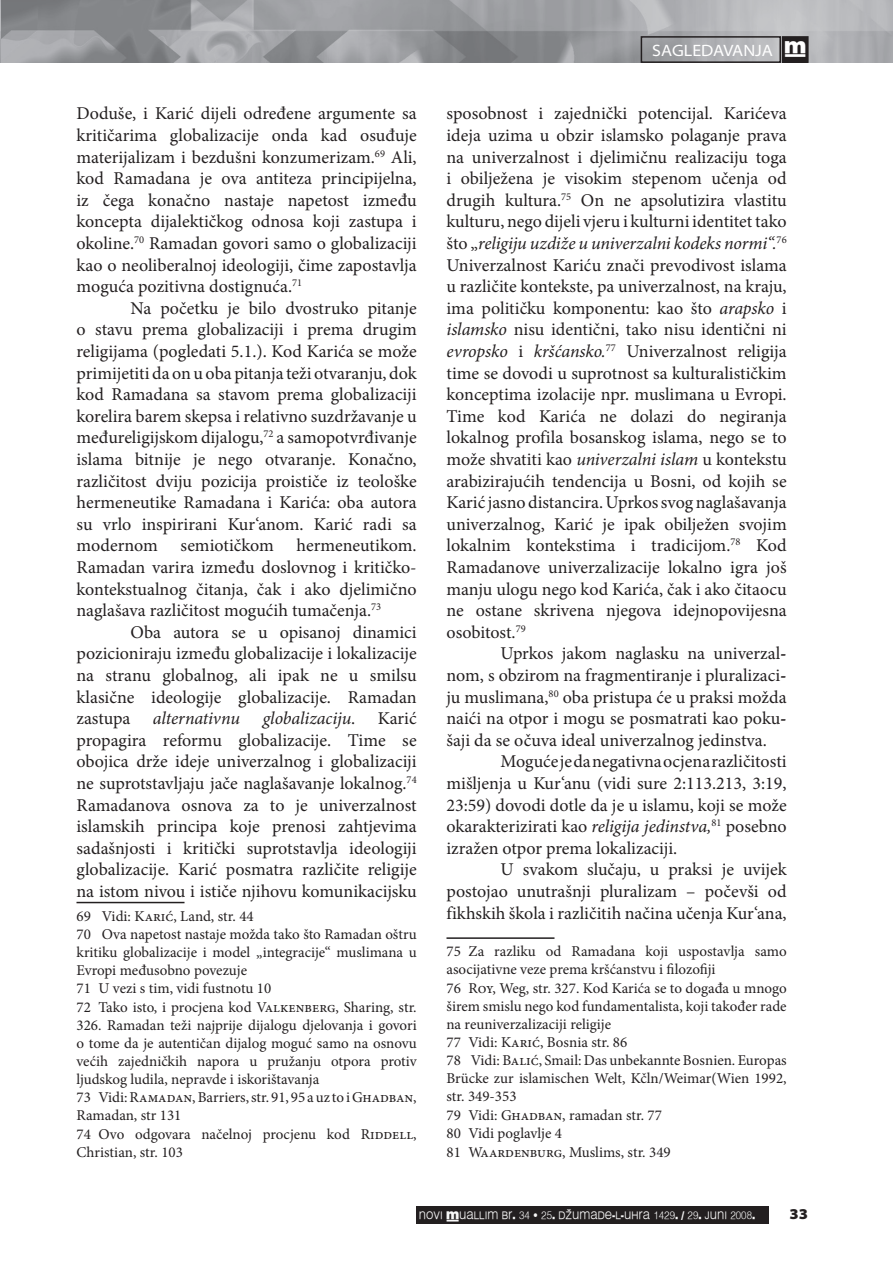
<style>
.page{position:relative;width:893px;height:1263px;background:#fff}
.page>*{position:absolute;margin:0;border:0;box-sizing:border-box;transform-origin:0 0}
.t1{font:18px/21.6px "Minion Pro";color:#231f20;text-align:justify}
.t2{font:semi-expanded 16.5px "Myriad Pro";color:#fff}
.t3{font:15px/18.1px "Minion Pro";color:#231f20}
.t4{font:900 semi-expanded 15px "Myriad Pro";color:#231f20}
.t5{font:10.8px "Muallim";color:#f9f9f9;scale:.91 1}
.s1{font-style:italic}
.s2{font-family:"Muallim";font-stretch:normal}
</style>
<div class="page">
<img style="left:0;top:0;width:893px;height:62px">
<div style="left:641px;top:36px;width:140px;height:27px;border:2px solid #231f20"></div>
<div style="left:783px;top:37px;width:25px;height:25px;background:#231f20"></div>
<div style="left:782px;top:36px;width:27px;height:27px;border:2px solid #231f20"></div>
<div style="left:417px;top:1205px;width:352px;height:18px;background:#231f20"></div>
<hr style="left:76px;top:902px;width:108px;height:1px;background:#231f20">
<hr style="left:446px;top:937px;width:108px;height:2px;background:#231f20">
<p class="t1" style="left:76px;top:103px;width:342px">Doduše, i Karić dijeli određene argumente sa kritičarima globalizacije onda kad osuđuje materijalizam i bezdušni konzumerizam.<sup>69</sup> Ali, kod Ramadana je ova antiteza principijelna, iz čega konačno nastaje napetost između koncepta dijalektičkog odnosa koji zastupa i okoline.<sup>70</sup> Ramadan govori samo o globalizaciji kao o neoliberalnoj ideologiji, čime zapostavlja moguća pozitivna dostignuća.<sup>71</sup></p>
<p class="t1" style="left:76px;top:297px;width:342px;text-indent:54px">Na početku je bilo dvostruko pitanje o stavu prema globalizaciji i prema drugim religijama (pogledati 5.1.). Kod Karića se može primijetiti da on u oba pitanja teži otvaranju, dok kod Ramadana sa stavom prema globalizaciji korelira barem skepsa i relativno suzdržavanje u međureligijskom dijalogu,<sup>72</sup> a samopotvrđivanje islama bitnije je nego otvaranje. Konačno, različitost dviju pozicija proističe iz teološke hermeneutike Ramadana i Karića: oba autora su vrlo inspirirani Kur‘anom. Karić radi sa modernom</p>
<p class="t1" style="left:76px;top:535px;width:342px;text-indent:220px">hermeneutikom.<br>Ramadan varira između doslovnog i kritičko&shy;kontekstualnog čitanja, čak i ako djelimično naglašava različitost mogućih tumačenja.<sup>73</sup></p>
<p class="t1" style="left:76px;top:621px;width:342px;text-indent:54px">Oba autora se u opisanoj dinamici pozicioniraju između globalizacije i lokalizacije na stranu globalnog, ali ipak ne u smilsu klasične ideologije globalizacije. Ramadan zastupa <span class="s1">alternativnu</span></p>
<p class="t1" style="left:181px;top:535px;width:95px">semiotičkom</p>
<p class="t1" style="left:76px;top:708px;width:342px;text-indent:186px"><span class="s1">globalizaciju</span>. Karić propagira reformu globalizacije. Time se obojica drže ideje univerzalnog i globalizaciji ne suprotstavljaju jače naglašavanje lokalnog.<sup>74<br></sup>Ramadanova osnova za to je univerzalnost islamskih principa koje prenosi zahtjevima sadašnjosti i kritički suprotstavlja ideologiji globalizacije. Karić posmatra različite religije na istom nivou i ističe njihovu komunikacijsku</p>
<p class="t3" style="left:76px;top:907px;width:342px">69 Vidi: Karić, Land, str. 44<br>70 Ova napetost nastaje možda tako što Ramadan oštru kritiku globalizacije i model „integracije“ muslimana u Evropi međusobno povezuje<br>71 U vezi s tim, vidi fustnotu 10<br>72 Tako isto, i procjena kod Valkenberg, Sharing, str.<br>326. Ramadan teži najprije dijalogu djelovanja i govori o tome da je autentičan dijalog moguć samo na osnovu većih zajedničkih napora u pružanju otpora protiv ljudskog ludila, nepravde i iskorištavanja<br>73 Vidi: Ramadan, Barriers, str. 91, 95 a uz to i Ghadban, Ramadan, str 131<br>74 Ovo odgovara načelnoj procjenu kod Riddell, Christian, str. 103</p>
<p class="t2" style="left:652px;top:41px;width:156px">SAGLEDAVANJA <span class="s2">†</span></p>
<p class="t1" style="left:446px;top:103px;width:342px">sposobnost i zajednički potencijal. Karićeva ideja uzima u obzir islamsko polaganje prava na univerzalnost i djelimičnu realizaciju toga i obilježena je visokim stepenom učenja od drugih kultura.<sup>75</sup> On ne apsolutizira vlastitu kulturu, nego dijeli vjeru i kulturni identitet tako što „<span class="s1">religiju uzdiže u univerzalni kodeks normi“.</span><sup>76<br></sup>Univerzalnost Kariću znači prevodivost islama u različite kontekste, pa univerzalnost, na kraju, ima političku komponentu: kao što <span class="s1">arapsko</span> i <span class="s1">islamsko</span> nisu identični, tako nisu identični ni <span class="s1">evropsko</span> i <span class="s1">kršćansko.</span><sup>77</sup> Univerzalnost religija time se dovodi u suprotnost sa kulturalističkim konceptima izolacije npr. muslimana u Evropi.<br>Time kod Karića ne dolazi do negiranja lokalnog profila bosanskog islama, nego se to može shvatiti kao <span class="s1">univerzalni islam</span> u kontekstu arabizirajućih tendencija u Bosni, od kojih se Karić jasno distancira. Uprkos svog naglašavanja univerzalnog, Karić je ipak obilježen svojim lokalnim kontekstima i tradicijom.<sup>78</sup> Kod Ramadanove univerzalizacije lokalno igra još manju ulogu nego kod Karića, čak i ako čitaocu ne ostane skrivena njegova idejnopovijesna osobitost.<sup>79</sup></p>
<p class="t1" style="left:446px;top:643px;width:342px;text-indent:54px">Uprkos jakom naglasku na univerzaln nom, s obzirom na fragmentiranje i pluralizacij ju muslimana,<sup>80</sup> oba pristupa će u praksi možda naići na otpor i mogu se posmatrati kao pokuš šaji da se očuva ideal univerzalnog jedinstva.</p>
<p class="t1" style="left:446px;top:751px;width:342px;text-indent:54px">Moguće je da negativna ocjena različitosti mišljenja u Kur‘anu (vidi sure 2:113.213, 3:19, 23:59) dovodi dotle da je u islamu, koji se može okarakterizirati kao <span class="s1">religija jedinstva,</span><sup>81</sup> posebno izražen otpor prema lokalizaciji.</p>
<p class="t1" style="left:446px;top:859px;width:342px;text-indent:54px">U svakom slučaju, u praksi je uvijek postojao unutrašnji pluralizam – počevši od fikhskih škola i različitih načina učenja Kur‘ana,</p>
<p class="t3" style="left:446px;top:942px;width:342px">75 Za razliku od Ramadana koji uspostavlja samo asocijativne veze prema kršćanstvu i filozofiji<br>76 Roy, Weg, str. 327. Kod Karića se to događa u mnogo širem smislu nego kod fundamentalista, koji također rade na reuniverzalizaciji religije<br>77 Vidi: Karić, Bosnia str. 86<br>78 Vidi: Balić, Smail: Das unbekannte Bosnien. Europas Brücke zur islamischen Welt, Kčln/Weimar(Wien 1992, str. 349-353<br>79 Vidi: Ghadban, ramadan str. 77<br>80 Vidi poglavlje 4<br>81 Waardenburg, Muslims, str. 349</p>
<p class="t5" style="left:419px;top:1208px;width:371px">NOVI †UALLIM BR. 34 • 25. DŽUMADE-L-UHRA 1429. / 29. JUNI 2008.</p>
<p class="t4" style="left:789px;top:1206px;width:20px">33</p>
</div>
